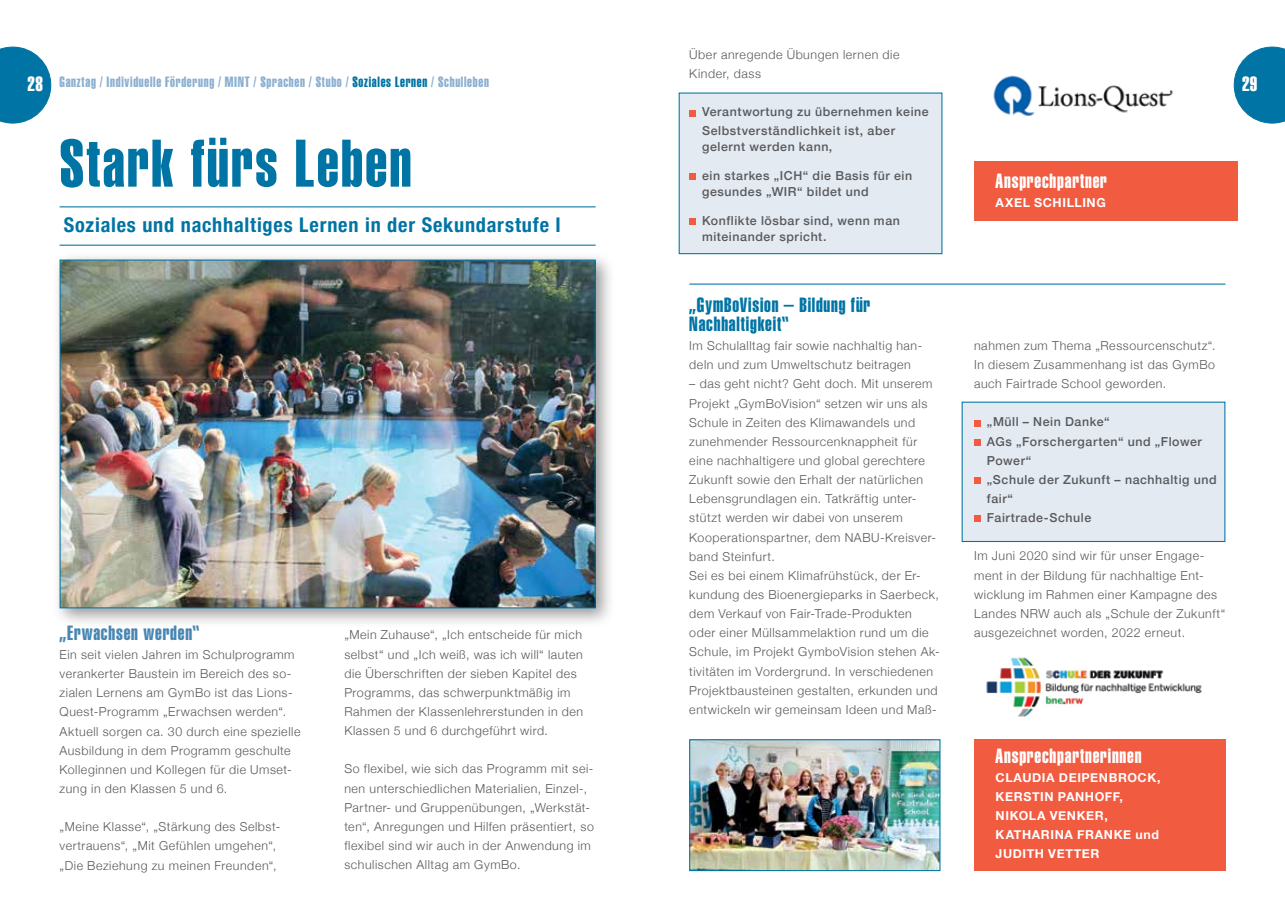
<style>
.page{position:relative;width:1285px;height:919px;background:#fff}
.page>*{position:absolute;margin:0;border:0;box-sizing:border-box;transform-origin:0 0}
.t1{font:66px "Helvetica Extra Compressed";letter-spacing:.035em;color:#0074a4}
.t2{font:700 condensed 20.25px "Helvetica Neue";letter-spacing:.04em;color:#0074a4}
.t3{font:20.25px "Helvetica Extra Compressed";letter-spacing:.04em;color:#fff}
.t4{font:20.25px/19.2px "Helvetica Extra Compressed";letter-spacing:.04em;color:#0074a4}
.t5{font:20.25px "Helvetica Extra Compressed";letter-spacing:.04em;color:#4886b1}
.t6{font:14.7px "Helvetica Extra Compressed";letter-spacing:.05em;color:#8cafd0}
.t7{font:300 12.3px/19.2px "Helvetica Neue";letter-spacing:.045em;color:#58595b}
.t8{font:500 12.3px/19.2px "Helvetica Neue";letter-spacing:.045em;color:#58595b}
.t9{font:700 12.3px/19.2px "Helvetica Neue";letter-spacing:.05em;color:#fff}
.s1{color:#0074a4}
</style>
<div class="page">
<div style="left:961px;top:401px;width:264px;height:141px;background:#e4eaf2;border:1px solid #0074a4"></div>
<svg style="left:1233px;top:47px;width:51px;height:76px"></svg>
<svg style="left:0;top:47px;width:51px;height:76px;background:#2789b1"></svg>
<hr style="left:60px;top:206px;width:535px;height:1px;background:#0074a4">
<hr style="left:60px;top:244px;width:535px;height:2px;background:#0074a4">
<div style="left:51px;top:251px;width:565px;height:377px;background:#000;opacity:.4"></div>
<img style="left:62px;top:261px;width:531px;height:345px">
<div style="left:678px;top:92px;width:264px;height:162px;background:#e4eaf2;border:1px solid #0074a4"></div>
<img style="left:993px;top:75px;width:180px;height:41px">
<div style="left:973px;top:162px;width:264px;height:59px;background:#f15b40"></div>
<svg style="left:689px;top:110px;width:6px;height:6px"></svg>
<svg style="left:689px;top:174px;width:6px;height:6px"></svg>
<div style="left:689px;top:218px;width:6px;height:7px;background:#f15b40"></div>
<div style="left:973px;top:420px;width:7px;height:6px;background:#f15b40"></div>
<div style="left:973px;top:439px;width:7px;height:6px;background:#f15b40"></div>
<div style="left:973px;top:477px;width:7px;height:7px;background:#f15b40"></div>
<div style="left:973px;top:515px;width:7px;height:7px;background:#f15b40"></div>
<div style="left:973px;top:739px;width:252px;height:132px;background:#f15b40"></div>
<hr style="left:689px;top:283px;width:536px;height:1px;background:#0074a4">
<img style="left:986px;top:657px;width:216px;height:60px">
<img style="left:691px;top:741px;width:247px;height:128px">
<div style="left:689px;top:739px;width:251px;height:132px;border:1px solid #0074a4"></div>
<p class="t7" style="left:689px;top:44px;width:212px">Über anregende Übungen lernen die<br>Kinder, dass</p>
<p class="t8" style="left:702px;top:101px;width:228px">Verantwortung zu übernehmen keine<br>Selbstverständlichkeit ist, aber</p>
<p class="t8" style="left:702px;top:136px;width:132px">gelernt werden kann,</p>
<p class="t8" style="left:702px;top:167px;width:211px;line-height:15.9px">ein starkes „ICH“ die Basis für ein gesundes „WIR“ bildet und</p>
<p class="t8" style="left:702px;top:211px;width:199px;line-height:15.9px">Konflikte lösbar sind, wenn man miteinander spricht.</p>
<p class="t6" style="left:60px;top:73px;width:431px">Ganztag / Individuelle Förderung / MINT / Sprachen / Stubo / <span class="s1">Soziales Lernen</span> / Schulleben</p>
<h2 class="t3" style="left:28px;top:72px;width:17px">28</h2>
<h2 class="t3" style="left:1241px;top:72px;width:17px">29</h2>
<h1 class="t1" style="left:60px;top:123px;width:353px">Stark fürs Leben</h1>
<h2 class="t2" style="left:64px;top:208px;width:498px">Soziales und nachhaltiges Lernen in der Sekundarstufe I</h2>
<h2 class="t3" style="left:995px;top:168px;width:113px">Ansprechpartner</h2>
<p class="t9" style="left:995px;top:193px;width:112px">AXEL SCHILLING</p>
<h2 class="t5" style="left:60px;top:620px;width:141px">„Erwachsen werden“</h2>
<p class="t7" style="left:60px;top:644px;width:242px">Ein seit vielen Jahren im Schulprogramm verankerter Baustein im Bereich des so&shy;zialen Lernens am GymBo ist das Lions-Quest-Programm „Erwachsen werden“.<br>Aktuell sorgen ca. 30 durch eine spezielle Ausbildung in dem Programm geschulte Kolleginnen und Kollegen für die Umset&shy;zung in den Klassen 5 und 6.</p>
<p class="t7" style="left:60px;top:816px;width:222px">„Meine Klasse“, „Stärkung des Selbst&shy;vertrauens“, „Mit Gefühlen umgehen“, „Die Beziehung zu meinen Freunden“,</p>
<p class="t7" style="left:344px;top:624px;width:240px">„Mein Zuhause“, „Ich entscheide für mich selbst“ und „Ich weiß, was ich will“ lauten die Überschriften der sieben Kapitel des Programms, das schwerpunktmäßig im Rahmen der Klassenlehrerstunden in den Klassen 5 und 6 durchgeführt wird.</p>
<p class="t7" style="left:344px;top:758px;width:251px">So flexibel, wie sich das Programm mit sei&shy;nen unterschiedlichen Materialien, Einzel-, Partner- und Gruppenübungen, „Werkstät&shy;ten“, Anregungen und Hilfen präsentiert, so flexibel sind wir auch in der Anwendung im schulischen Alltag am GymBo.</p>
<h2 class="t4" style="left:689px;top:295px;width:182px">„GymBoVision – Bildung für<br>Nachhaltigkeit“</h2>
<p class="t7" style="left:689px;top:335px;width:234px">Im Schulalltag fair sowie nachhaltig han&shy;deln und zum Umweltschutz beitragen</p>
<p class="t7" style="left:689px;top:373px;width:252px">– das geht nicht? Geht doch. Mit unserem Projekt „GymBoVision“ setzen wir uns als Schule in Zeiten des Klimawandels und zunehmender Ressourcenknappheit für eine nachhaltigere und global gerechtere Zukunft sowie den Erhalt der natürlichen Lebensgrundlagen ein. Tatkräftig unter&shy;stützt werden wir dabei von unserem Kooperationspartner, dem NABU-Kreisver&shy;band Steinfurt.<br>Sei es bei einem Klimafrühstück, der Er&shy;kundung des Bioenergieparks in Saerbeck, dem Verkauf von Fair-Trade-Produkten oder einer Müllsammelaktion rund um die Schule, im Projekt GymboVision stehen Ak&shy;tivitäten im Vordergrund. In verschiedenen Projektbausteinen gestalten, erkunden und entwickeln wir gemeinsam Ideen und Maß-</p>
<p class="t7" style="left:973px;top:335px;width:243px;text-align:justify">nahmen zum Thema „Ressourcenschutz“.<br>In diesem Zusammenhang ist das GymBo auch Fairtrade School geworden.</p>
<p class="t8" style="left:986px;top:411px;width:231px">„Müll – Nein Danke“<br>AGs „Forschergarten“ und „Flower<br>Power“<br>„Schule der Zukunft – nachhaltig und fair“<br>Fairtrade-Schule</p>
<p class="t7" style="left:973px;top:545px;width:253px">Im Juni 2020 sind wir für unser Engage&shy;ment in der Bildung für nachhaltige Ent&shy;wicklung im Rahmen einer Kampagne des Landes NRW auch als „Schule der Zukunft“ ausgezeichnet worden, 2022 erneut.</p>
<h2 class="t3" style="left:995px;top:743px;width:147px">Ansprechpartnerinnen</h2>
<p class="t9" style="left:995px;top:768px;width:29px">CLAUD</p>
<p class="t9" style="left:995px;top:768px;width:166px;text-indent:46px">IA DEIPENBROCK,<br>KERSTIN PANHOFF,<br>NIKOLA VENKER,<br>KAT</p>
<p class="t9" style="left:1021px;top:825px;width:139px">HARINA FRANKE UND</p>
<p class="t9" style="left:995px;top:844px;width:10px">JUD</p>
<p class="t9" style="left:1022px;top:844px;width:44px">ITH VETTE</p>
<p class="t9" style="left:1090px;top:844px;width:10px">R</p>
</div>
